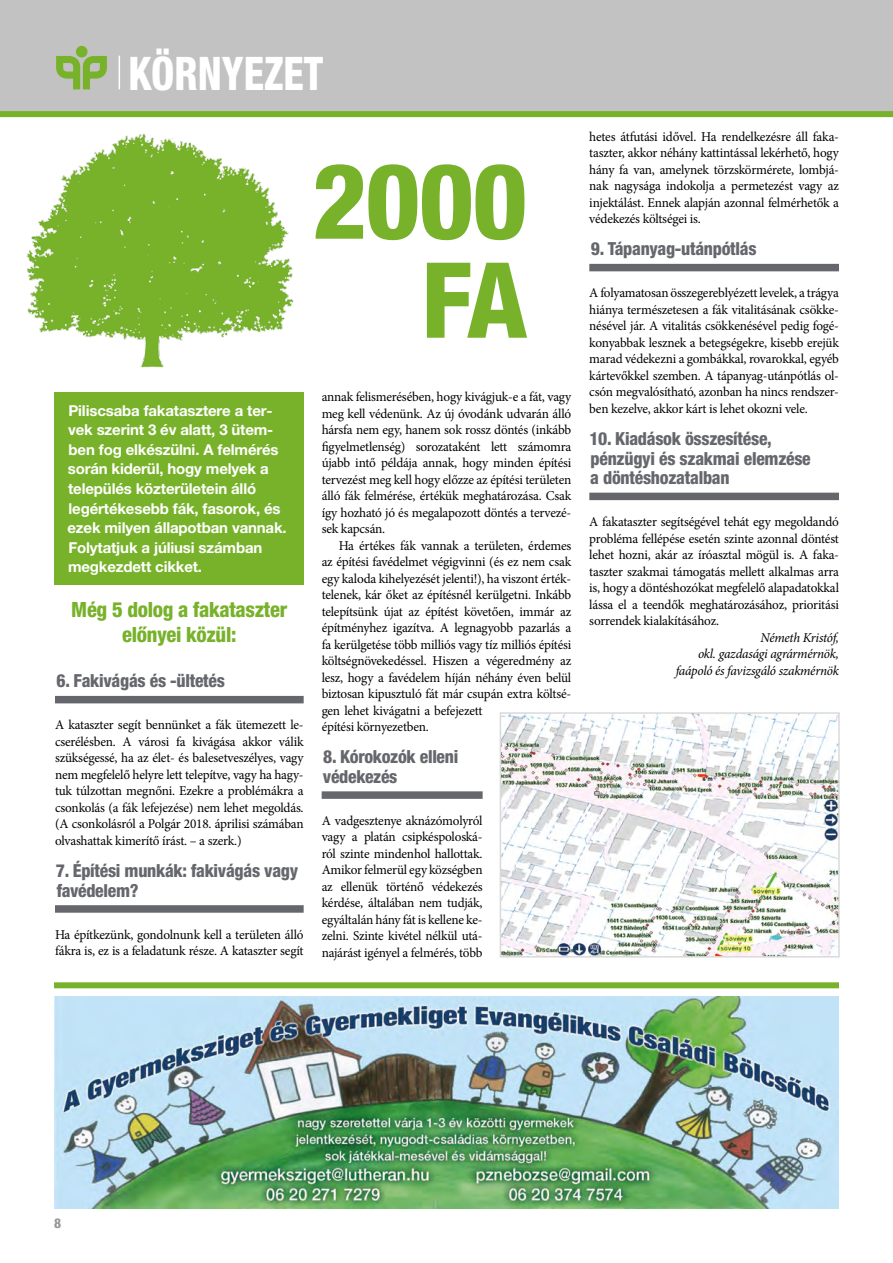
<style>
.page{position:relative;width:893px;height:1263px;background:#fff}
.page>*{position:absolute;margin:0;border:0;box-sizing:border-box;transform-origin:0 0}
.t1{font:800 condensed 105px/99px "Helvetica Neue LT Pro";letter-spacing:-.01em;color:#78b22b;text-align:right}
.t2{font:800 condensed 46.35px "Helvetica Neue LT Pro";color:#fff;scale:.88 1}
.t3{font:800 condensed 21px/25.2px "Helvetica Neue LT Pro";letter-spacing:-.015em;color:#78b22b;text-align:center}
.t4{font:800 condensed 18px/19.5px "Helvetica Neue LT Pro";letter-spacing:-.015em;color:#65676d}
.t5{font:700 15px/19.5px "Helvetica Neue LT Pro";letter-spacing:-.01em;color:#fff}
.t6{font:13.5px/16.5px "Minion Pro";letter-spacing:-.015em;color:#000;text-align:justify}
.t7{font:italic 13.5px/16.5px "Minion Pro";letter-spacing:-.02em;color:#000;text-align:right}
.t8{font:800 condensed 13.5px "Helvetica Neue LT Pro";color:#98989b}
</style>
<div class="page">
<div style="left:0;top:0;width:893px;height:111px;background:#c2c2c2"></div>
<hr style="left:119px;top:56px;width:1px;height:33px;background:#fff">
<div style="left:76px;top:46px;width:12px;height:12px;background:#78b22b;border-radius:50%"></div>
<svg style="left:56px;top:56px;width:51px;height:33px;background:#96b869"></svg>
<div style="left:0;top:111px;width:893px;height:6px;background:#78b22b"></div>
<img style="left:503px;top:715px;width:334px;height:239px">
<div style="left:500px;top:712px;width:340px;height:245px;border:2px solid #dadada"></div>
<div style="left:54px;top:392px;width:250px;height:193px;background:#78b22b"></div>
<div style="left:55px;top:696px;width:249px;height:7px;background:#65676d"></div>
<div style="left:55px;top:905px;width:249px;height:8px;background:#65676d"></div>
<div style="left:322px;top:791px;width:161px;height:8px;background:#65676d"></div>
<img style="left:54px;top:996px;width:785px;height:213px">
<div style="left:589px;top:264px;width:250px;height:7px;background:#65676d"></div>
<div style="left:589px;top:493px;width:250px;height:7px;background:#65676d"></div>
<img style="left:26px;top:133px;width:268px;height:235px">
<div style="left:54px;top:982px;width:785px;height:6px;background:#78b22b"></div>
<h2 class="t2" style="left:129px;top:45px;width:223px">KÖRNYEZET</h2>
<h1 class="t1" style="left:312px;top:150px;width:217px">2000<br>FA</h1>
<p class="t5" style="left:67px;top:400px;width:221px">Piliscsaba fakatasztere a ter&shy;vek szerint 3 év alatt, 3 ütem&shy;ben fog elkészülni. A felmérés során kiderül, hogy melyek a település közterületein álló legértékesebb fák, fasorok, és ezek milyen állapotban vannak.<br>Folytatjuk a júliusi számban megkezdett cikket.</p>
<h3 class="t3" style="left:71px;top:597px;width:218px">Még 5 dolog a fakataszter előnyei közül:</h3>
<h3 class="t4" style="left:57px;top:671px;width:170px">6. Fakivágás és -ültetés</h3>
<p class="t6" style="left:55px;top:717px;width:250px">A kataszter segít bennünket a fák ütemezett le&shy;cserélésben. A városi fa kivágása akkor válik szükségessé, ha az élet- és balesetveszélyes, vagy nem megfelelő helyre lett telepítve, vagy ha hagy&shy;tuk túlzottan megnőni. Ezekre a problémákra a csonkolás (a fák lefejezése) nem lehet megoldás. (A csonkolásról a Polgár 2018. áprilisi számában olvashattak kimerítő írást. – a szerk.)</p>
<h3 class="t4" style="left:56px;top:861px;width:244px">7. Építési munkák: fakivágás vagy favédelem?</h3>
<p class="t6" style="left:55px;top:926px;width:250px">Ha építkezünk, gondolnunk kell a területen álló fákra is, ez is a feladatunk része. A kataszter segít</p>
<p class="t6" style="left:322px;top:389px;width:251px">annak felismerésében, hogy kivágjuk-e a fát, vagy meg kell védenünk. Az új óvodánk udvarán álló hársfa nem egy, hanem sok rossz döntés (inkább figyelmetlenség) sorozataként lett számomra újabb intő példája annak, hogy minden építési tervezést meg kell hogy előzze az építési területen álló fák felmérése, értékük meghatározása. Csak így hozható jó és megalapozott döntés a tervezé&shy;sek kapcsán.</p>
<p class="t6" style="left:322px;top:537px;width:251px;text-align:left;text-indent:17px">Ha értékes fák vannak a területen, érdemes az építési favédelmet végigvinni (és ez nem csak egy kaloda kihelyezését jelenti!), ha viszont érték&shy;telenek, kár őket az építésnél kerülgetni. Inkább telepítsünk újat az építést követően, immár az építményhez igazítva. A legnagyobb pazarlás a fa kerülgetése több milliós vagy tíz milliós építési költségnövekedéssel. Hiszen a végeredmény az lesz, hogy a favédelem híján néhány éven belül biztosan kipusztuló fát már csupán extra költsé&shy;gen lehet kivágatni a befejezett<br>építési környezetben.</p>
<h3 class="t4" style="left:323px;top:747px;width:137px">8. Kórokozók elleni védekezés</h3>
<p class="t6" style="left:322px;top:812px;width:162px">A vadgesztenye aknázómolyról vagy a platán csipkéspoloská&shy;ról szinte mindenhol hallottak.<br>Amikor felmerül egy községben az ellenük történő védekezés kérdése, általában nem tudják, egyáltalán hány fát is kellene ke&shy;zelni. Szinte kivétel nélkül utá&shy;najárást igényel a felmérés, több</p>
<p class="t6" style="left:589px;top:128px;width:251px">hetes átfutási idővel. Ha rendelkezésre áll faka&shy;taszter, akkor néhány kattintással lekérhető, hogy hány fa van, amelynek törzskörmérete, lombjá&shy;nak nagysága indokolja a permetezést vagy az injektálást. Ennek alapján azonnal felmérhetők a védekezés költségei is.</p>
<h3 class="t4" style="left:591px;top:239px;width:167px">9. Tápanyag-utánpótlás</h3>
<p class="t6" style="left:589px;top:285px;width:251px">A folyamatosan összegereblyézett levelek, a trágya hiánya természetesen a fák vitalitásának csökke&shy;nésével jár. A vitalitás csökkenésével pedig fogé&shy;konyabbak lesznek a betegségekre, kisebb erejük marad védekezni a gombákkal, rovarokkal, egyéb kártevőkkel szemben. A tápanyag-utánpótlás ol&shy;csón megvalósítható, azonban ha nincs rendszer&shy;ben kezelve, akkor kárt is lehet okozni vele.</p>
<h3 class="t4" style="left:589px;top:429px;width:223px">10. Kiadások összesítése, pénzügyi és szakmai elemzése a döntéshozatalban</h3>
<p class="t6" style="left:589px;top:514px;width:251px">A fakataszter segítségével tehát egy megoldandó probléma fellépése esetén szinte azonnal döntést lehet hozni, akár az íróasztal mögül is. A faka&shy;taszter szakmai támogatás mellett alkalmas arra is, hogy a döntéshozókat megfelelő alapadatokkal lássa el a teendők meghatározásához, prioritási sorrendek kialakításához.</p>
<p class="t7" style="left:676px;top:629px;width:165px">Németh Kristóf,<br>okl. gazdasági agrármérnök, faápoló és favizsgáló szakmérnök</p>
<p class="t8" style="left:54px;top:1215px;width:9px">8</p>
</div>
